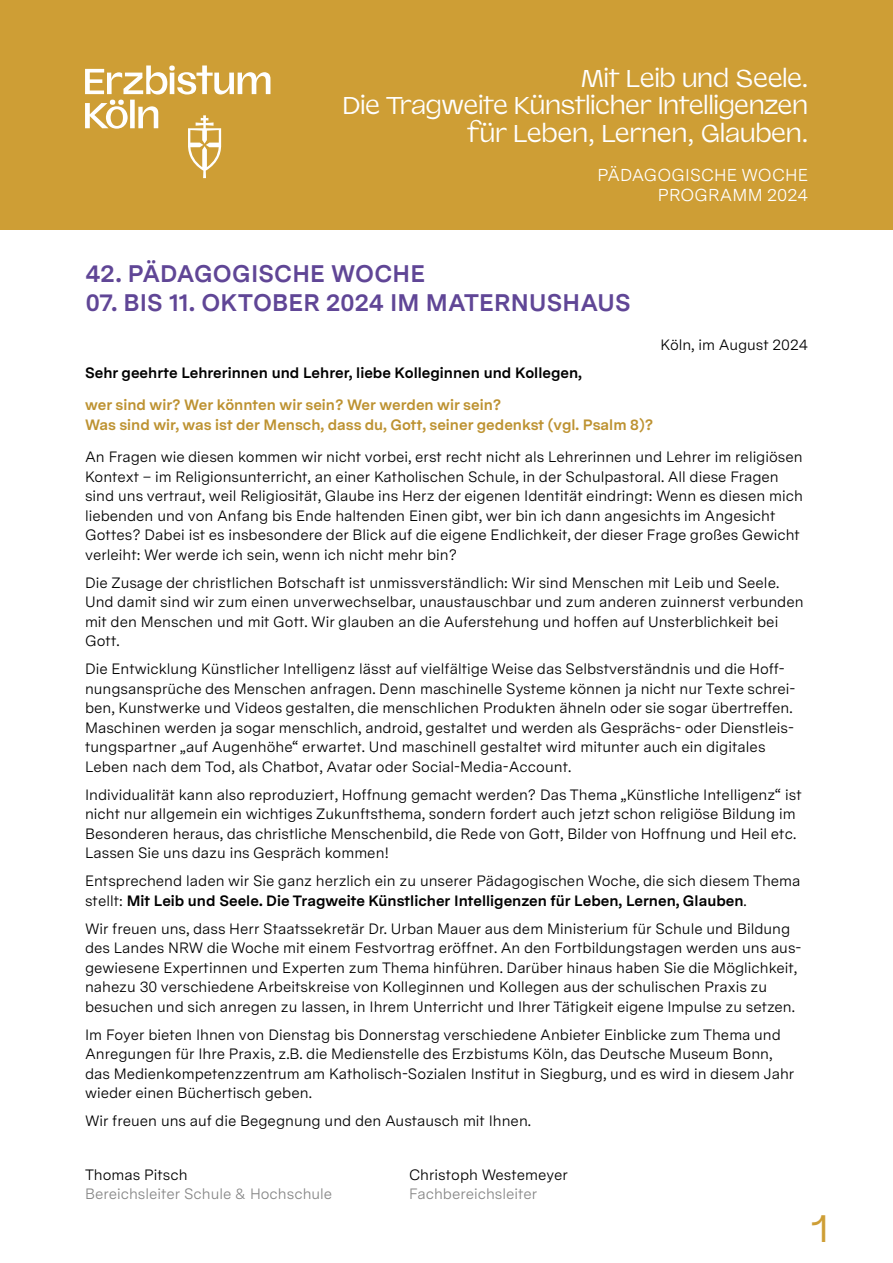
<style>
.page{position:relative;width:893px;height:1263px;background:#fff}
.page>*{position:absolute;margin:0;border:0;box-sizing:border-box;transform-origin:0 0}
.t1{font:38.25px "Valizas";color:#ce9e35}
.t2{font:24.3px/27.6px "Valizas";letter-spacing:.005em;color:#fff;text-align:right}
.t3{font:700 24px "Messina Sans";letter-spacing:.01em;color:#604696}
.t4{font:17.25px/19.8px "Messina Sans";letter-spacing:.01em;color:#fff;text-align:right}
.t5{font:15px/19.5px "Messina Sans";color:#000}
.t6{font:700 15px/19.5px "Messina Sans";color:#bd9231}
.t7{font:700 15px "Messina Sans";color:#000}
.t8{font:15px "Messina Sans";color:#878787}
.s1{font-weight:700}
</style>
<div class="page">
<div style="left:0;top:0;width:893px;height:229px;background:#ce9e35"></div>
<svg style="left:85px;top:65px;width:185px;height:113px"></svg>
<h2 class="t2" style="left:343px;top:63px;width:467px">Mit Leib und Seele.<br>Die Tragweite Künstlicher Intelligenzen für Leben, Lernen, Glauben.</h2>
<p class="t4" style="left:597px;top:165px;width:212px">PÄDAGOGISCHE WOCHE<br>PROGRAMM 2024</p>
<h3 class="t3" style="left:86px;top:256px;width:341px">42. PÄDAGOGISCHE WOCHE</h3>
<h3 class="t3" style="left:86px;top:285px;width:546px">07. BIS 11. OKTOBER 2024 IM MATERNUSHAUS</h3>
<p class="t5" style="left:660px;top:335px;width:149px">Köln, im August 2024</p>
<p class="t7" style="left:85px;top:362px;width:499px">Sehr geehrte Lehrerinnen und Lehrer, liebe Kolleginnen und Kollegen,</p>
<p class="t6" style="left:85px;top:395px;width:570px">wer sind wir? Wer könnten wir sein? Wer werden wir sein?<br>Was sind wir, was ist der Mensch, dass du, Gott, seiner gedenkst (vgl. Psalm 8)?</p>
<p class="t5" style="left:85px;top:447px;width:719px">An Fragen wie diesen kommen wir nicht vorbei, erst recht nicht als Lehrerinnen und Lehrer im religiösen Kontext – im Religionsunterricht, an einer Katholischen Schule, in der Schulpastoral. All diese Fragen sind uns vertraut, weil Religiosität, Glaube ins Herz der eigenen Identität eindringt: Wenn es diesen mich liebenden und von Anfang bis Ende haltenden Einen gibt, wer bin ich dann angesichts im Angesicht Gottes? Dabei ist es insbesondere der Blick auf die eigene Endlichkeit, der dieser Frage großes Gewicht verleiht: Wer werde ich sein, wenn ich nicht mehr bin?</p>
<p class="t5" style="left:85px;top:572px;width:720px">Die Zusage der christlichen Botschaft ist unmissverständlich: Wir sind Menschen mit Leib und Seele.<br>Und damit sind wir zum einen unverwechselbar, unaustauschbar und zum anderen zuinnerst verbunden mit den Menschen und mit Gott. Wir glauben an die Auferstehung und hoffen auf Unsterblichkeit bei Gott.</p>
<p class="t5" style="left:85px;top:659px;width:712px">Die Entwicklung Künstlicher Intelligenz lässt auf vielfältige Weise das Selbstverständnis und die Hoff&shy;nungsansprüche des Menschen anfragen. Denn maschinelle Systeme können ja nicht nur Texte schrei&shy;ben, Kunstwerke und Videos gestalten, die menschlichen Produkten ähneln oder sie sogar übertreffen.<br>Maschinen werden ja sogar menschlich, android, gestaltet und werden als Gesprächs- oder Dienstleis&shy;tungspartner „auf Augenhöhe“ erwartet. Und maschinell gestaltet wird mitunter auch ein digitales Leben nach dem Tod, als Chatbot, Avatar oder Social-Media-Account.</p>
<p class="t5" style="left:85px;top:784px;width:718px">Individualität kann also reproduziert, Hoffnung gemacht werden? Das Thema „Künstliche Intelligenz“ ist nicht nur allgemein ein wichtiges Zukunftsthema, sondern fordert auch jetzt schon religiöse Bildung im Besonderen heraus, das christliche Menschenbild, die Rede von Gott, Bilder von Hoffnung und Heil etc.<br>Lassen Sie uns dazu ins Gespräch kommen!</p>
<p class="t5" style="left:85px;top:871px;width:717px">Entsprechend laden wir Sie ganz herzlich ein zu unserer Pädagogischen Woche, die sich diesem Thema stellt: <span class="s1">Mit Leib und Seele. Die Tragweite Künstlicher Intelligenzen für Leben, Lernen, Glauben</span>.</p>
<p class="t5" style="left:85px;top:918px;width:718px">Wir freuen uns, dass Herr Staatssekretär Dr. Urban Mauer aus dem Ministerium für Schule und Bildung des Landes NRW die Woche mit einem Festvortrag eröffnet. An den Fortbildungstagen werden uns aus&shy;gewiesene Expertinnen und Experten zum Thema hinführen. Darüber hinaus haben Sie die Möglichkeit, nahezu 30 verschiedene Arbeitskreise von Kolleginnen und Kollegen aus der schulischen Praxis zu besuchen und sich anregen zu lassen, in Ihrem Unterricht und Ihrer Tätigkeit eigene Impulse zu setzen.</p>
<p class="t5" style="left:85px;top:1024px;width:711px">Im Foyer bieten Ihnen von Dienstag bis Donnerstag verschiedene Anbieter Einblicke zum Thema und Anregungen für Ihre Praxis, z.B. die Medienstelle des Erzbistums Köln, das Deutsche Museum Bonn, das Medienkompetenzzentrum am Katholisch-Sozialen Institut in Siegburg, und es wird in diesem Jahr wieder einen Büchertisch geben.</p>
<p class="t5" style="left:85px;top:1111px;width:448px">Wir freuen uns auf die Begegnung und den Austausch mit Ihnen.</p>
<p class="t5" style="left:85px;top:1165px;width:104px">Thomas Pitsch</p>
<p class="t5" style="left:409px;top:1165px;width:160px">Christoph Westemeyer</p>
<p class="t8" style="left:85px;top:1183px;width:249px">Bereichsleiter Schule &amp; Hochschule</p>
<p class="t8" style="left:409px;top:1183px;width:130px">Fachbereichsleiter</p>
<h1 class="t1" style="left:812px;top:1199px;width:19px">1</h1>
</div>
